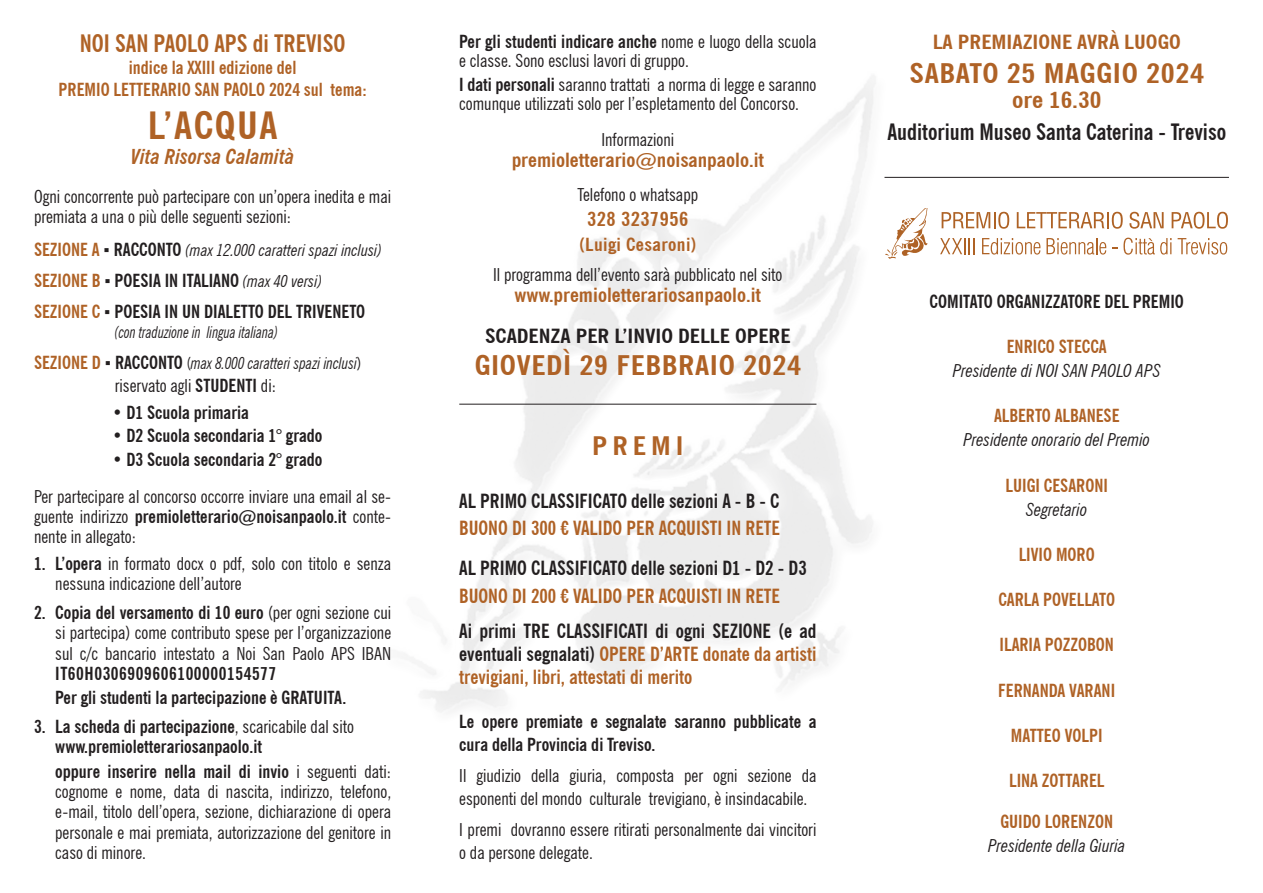
<style>
.page{position:relative;width:1263px;height:893px;background:#fff}
.page>*{position:absolute;margin:0;border:0;box-sizing:border-box;transform-origin:0 0}
.t1{font:700 condensed 37.5px "News Gothic BT";letter-spacing:.04em;color:#af6226;scale:1.1 1}
.t2{font:700 condensed 27px "News Gothic BT";letter-spacing:.02em;color:#af6226;scale:1.2 1}
.t3{font:700 condensed 25.5px "News Gothic BT";letter-spacing:.16em;color:#af6226;scale:1.2 1}
.t4{font:700 condensed 24px "News Gothic BT";color:#af6226}
.t5{font:700 condensed 22.5px "News Gothic BT";color:#231f20}
.t6{font:700 condensed 22.5px "News Gothic BT";color:#af6226;scale:1.2 1}
.t7{font:italic 700 condensed 21px "News Gothic BT";color:#af6226}
.t8{font:700 condensed 19.5px/22.8px "News Gothic BT";color:#af6226;text-align:justify}
.t9{font:700 condensed 19.5px "News Gothic BT";color:#231f20}
.t10{font:700 condensed 19.5px "News Gothic BT";color:#af6226;scale:1.1 1}
.t11{font:700 condensed 19.5px "News Gothic BT";color:#231f20;scale:1.2 1}
.t12{font:700 condensed 19.5px "News Gothic BT";color:#af6226;scale:1.2 1}
.t13{font:700 condensed 19.5px "News Gothic BT";letter-spacing:.02em;color:#af6226;scale:1.1 1}
.t14{font:condensed 18px/20.2px "News Gothic BT";color:#231f20}
.t15{font:700 condensed 18px/30.9px "News Gothic BT";color:#231f20}
.t16{font:700 condensed 18px/21.8px "News Gothic BT";color:#af6226;text-align:center}
.t17{font:italic condensed 18px "News Gothic BT";color:#231f20}
.t18{font:700 condensed 18px "News Gothic BT";letter-spacing:.02em;color:#af6226;scale:1.1 1}
.t19{font:italic condensed 16.5px/30.9px "News Gothic BT";color:#231f20;text-align:center;scale:.86 1}
.t20{font:italic condensed 16.5px "News Gothic BT";color:#231f20}
.s1{font-weight:700;font-style:normal;font-size:18px;color:#af6226}
.s2{font-family:"Segoe UI";font-weight:700;font-style:normal;font-stretch:normal;font-size:18px}
.s3{font-weight:700;font-style:normal;font-size:18px}
.s4{color:#af6226}
.s5{font-family:"Segoe UI";font-stretch:normal}
.s6{font-weight:400;font-style:italic;font-size:16.5px}
.s7{font-style:normal}
.s8{font-weight:700}
.s9{font-weight:400}
.s10{color:#231f20}
</style>
<div class="page">
<hr style="left:884px;top:177px;width:345px;height:1px;background:#231f20">
<hr style="left:459px;top:404px;width:357px;height:1px;background:#231f20">
<svg style="left:942px;top:212px;width:67px;height:17px"></svg>
<svg style="left:1017px;top:212px;width:106px;height:17px"></svg>
<svg style="left:1129px;top:212px;width:34px;height:17px"></svg>
<svg style="left:1171px;top:212px;width:57px;height:17px"></svg>
<svg style="left:940px;top:238px;width:34px;height:16px"></svg>
<svg style="left:982px;top:238px;width:58px;height:17px"></svg>
<svg style="left:1046px;top:238px;width:60px;height:17px"></svg>
<svg style="left:1123px;top:238px;width:48px;height:17px"></svg>
<svg style="left:1177px;top:238px;width:50px;height:17px"></svg>
<svg style="left:885px;top:208px;width:43px;height:51px"></svg>
<h3 class="t4" style="left:80px;top:29px;width:267px">NOI SAN PAOLO APS di TREVISO</h3>
<p class="t16" style="left:59px;top:57px;width:309px">indice la XXIII edizione del<br>PREMIO LETTERARIO SAN PAOLO 2024 sul tema:</p>
<h1 class="t1" style="left:148px;top:102px;width:120px">L’ACQUA</h1>
<p class="t7" style="left:131px;top:143px;width:165px">Vita Risorsa Calamità</p>
<p class="t14" style="left:34px;top:186px;width:359px">Ogni concorrente può partecipare con un’opera inedita e mai premiata a una o più delle seguenti sezioni:</p>
<p class="t20" style="left:34px;top:241px;width:349px"><span class="s1">SEZIONE A</span> <span class="s2">▪</span> <span class="s3">RACCONTO</span> (max 12.000 caratteri spazi inclusi)</p>
<p class="t15" style="left:34px;top:265px;width:333px"><span class="s4">SEZIONE B</span> <span class="s5">▪</span> POESIA IN ITALIANO <span class="s6">(max 40 versi)<br></span><span class="s4">SEZIONE C</span> <span class="s5">▪</span> POESIA IN UN DIALETTO DEL TRIVENETO</p>
<p class="t19" style="left:34px;top:317px;width:382px">(con traduzione in lingua italiana)<br><span class="s1">SEZIONE D</span> <span class="s2">▪</span> <span class="s3">RACCONTO</span> <span class="s7">(</span>max 8.000 caratteri spazi inclusi<span class="s7">)</span></p>
<p class="t14" style="left:115px;top:375px;width:163px">riservato agli <span class="s8">STUDENTI</span> di:</p>
<p class="t15" style="left:112px;top:397px;width:138px"><span class="s9">•</span> D1 Scuola primaria</p>
<p class="t15" style="left:112px;top:420px;width:212px"><span class="s9">•</span> D2 Scuola secondaria 1° grado</p>
<p class="t14" style="left:34px;top:440px;width:359px;line-height:37.2px;text-align:center">• <span class="s8">D3 Scuola secondaria 2° grado<br></span>Per partecipare al concorso occorre inviare una email al se-</p>
<p class="t14" style="left:34px;top:506px;width:359px">guente indirizzo <span class="s8">premioletterario@noisanpaolo.it</span> conte&shy;nente in allegato:</p>
<p class="t14" style="left:55px;top:553px;width:337px;text-indent:-21px"><span class="s8">1. L’opera</span> in formato docx o pdf, solo con titolo e senza nessuna indicazione dell’autore</p>
<p class="t14" style="left:55px;top:602px;width:337px;text-align:justify;text-indent:-21px"><span class="s8">2. Copia del versamento di 10 euro</span> (per ogni sezione cui si partecipa) come contributo spese per l’organizzazione sul c/c bancario intestato a Noi San Paolo APS IBAN</p>
<p class="t15" style="left:55px;top:661px;width:293px;line-height:24.5px">IT60H0306909606100000154577<br>Per gli studenti la partecipazione è GRATUITA.</p>
<p class="t15" style="left:55px;top:716px;width:300px;line-height:20.2px;text-indent:-21px">3. La scheda di partecipazione<span class="s9">, scaricabile dal sito </span>www.premioletterariosanpaolo.it</p>
<p class="t14" style="left:55px;top:761px;width:337px;text-align:justify"><span class="s8">oppure inserire nella mail di invio</span> i seguenti dati: cognome e nome, data di nascita, indirizzo, telefono, e-mail, titolo dell’opera, sezione, dichiarazione di opera personale e mai premiata, autorizzazione del genitore in caso di minore.</p>
<p class="t14" style="left:459px;top:31px;width:359px;line-height:19.5px"><span class="s8">Per gli studenti indicare anche</span> nome e luogo della scuola e classe. Sono esclusi lavori di gruppo.</p>
<p class="t14" style="left:459px;top:75px;width:359px;line-height:19.5px"><span class="s8">I dati personali</span> saranno trattati a norma di legge e saranno comunque utilizzati solo per l’espletamento del Concorso.</p>
<p class="t14" style="left:601px;top:130px;width:75px">Informazioni</p>
<p class="t10" style="left:512px;top:148px;width:231px">premioletterario@noisanpaolo.it</p>
<p class="t14" style="left:578px;top:184px;width:122px">Telefono o whatsapp</p>
<p class="t13" style="left:587px;top:207px;width:94px">328 3237956</p>
<p class="t18" style="left:579px;top:234px;width:108px">(Luigi Cesaroni)</p>
<p class="t14" style="left:493px;top:264px;width:291px">Il programma dell’evento sarà pubblicato nel sito</p>
<p class="t10" style="left:515px;top:283px;width:226px">www.premioletterariosanpaolo.it</p>
<p class="t11" style="left:485px;top:324px;width:256px">SCADENZA PER L’INVIO DELLE OPERE</p>
<h2 class="t2" style="left:475px;top:349px;width:273px">GIOVEDÌ 29 FEBBRAIO 2024</h2>
<h3 class="t3" style="left:592px;top:430px;width:77px">PREMI</h3>
<p class="t9" style="left:459px;top:489px;width:322px">AL PRIMO CLASSIFICATO delle sezioni A - B - C</p>
<p class="t8" style="left:459px;top:517px;width:322px">BUONO DI 300 € VALIDO PER ACQUISTI IN RETE</p>
<p class="t9" style="left:459px;top:556px;width:349px">AL PRIMO CLASSIFICATO delle sezioni D1 - D2 - D3</p>
<p class="t8" style="left:459px;top:584px;width:322px">BUONO DI 200 € VALIDO PER ACQUISTI IN RETE</p>
<p class="t8" style="left:459px;top:620px;width:359px"><span class="s10">Ai primi TRE CLASSIFICATI di ogni SEZIONE (e ad eventuali segnalati)</span> OPERE D’ARTE donate da artisti trevigiani, libri, attestati di merito</p>
<p class="t15" style="left:459px;top:710px;width:359px;line-height:22.8px">Le opere premiate e segnalate saranno pubblicate a cura della Provincia di Treviso.</p>
<p class="t14" style="left:459px;top:764px;width:359px;line-height:22.8px">Il giudizio della giuria, composta per ogni sezione da esponenti del mondo culturale trevigiano, è insindacabile.</p>
<p class="t14" style="left:459px;top:818px;width:359px;line-height:22.8px">I premi dovranno essere ritirati personalmente dai vincitori o da persone delegate.</p>
<p class="t12" style="left:933px;top:30px;width:208px">LA PREMIAZIONE AVRÀ LUOGO</p>
<h2 class="t2" style="left:909px;top:56px;width:247px">SABATO 25 MAGGIO 2024</h2>
<p class="t6" style="left:1012px;top:86px;width:76px">ore 16.30</p>
<p class="t5" style="left:887px;top:118px;width:340px">Auditorium Museo Santa Caterina - Treviso</p>
<p class="t15" style="left:929px;top:286px;width:256px">COMITATO ORGANIZZATORE DEL PREMIO</p>
<p class="t16" style="left:1007px;top:336px;width:101px">ENRICO STECCA</p>
<p class="t17" style="left:953px;top:360px;width:209px">Presidente di NOI SAN PAOLO APS</p>
<p class="t16" style="left:994px;top:405px;width:127px">ALBERTO ALBANESE</p>
<p class="t17" style="left:963px;top:429px;width:188px">Presidente onorario del Premio</p>
<p class="t16" style="left:1005px;top:474px;width:104px">LUIGI CESARONI</p>
<p class="t17" style="left:1026px;top:498px;width:63px">Segretario</p>
<p class="t16" style="left:1019px;top:543px;width:78px">LIVIO MORO</p>
<p class="t16" style="left:998px;top:589px;width:118px">CARLA POVELLATO</p>
<p class="t16" style="left:999px;top:634px;width:116px">ILARIA POZZOBON</p>
<p class="t16" style="left:998px;top:679px;width:118px">FERNANDA VARANI</p>
<p class="t16" style="left:1011px;top:724px;width:93px">MATTEO VOLPI</p>
<p class="t16" style="left:1009px;top:770px;width:97px">LINA ZOTTAREL</p>
<p class="t16" style="left:1000px;top:811px;width:114px">GUIDO LORENZON</p>
<p class="t17" style="left:988px;top:835px;width:139px">Presidente della Giuria</p>
</div>
